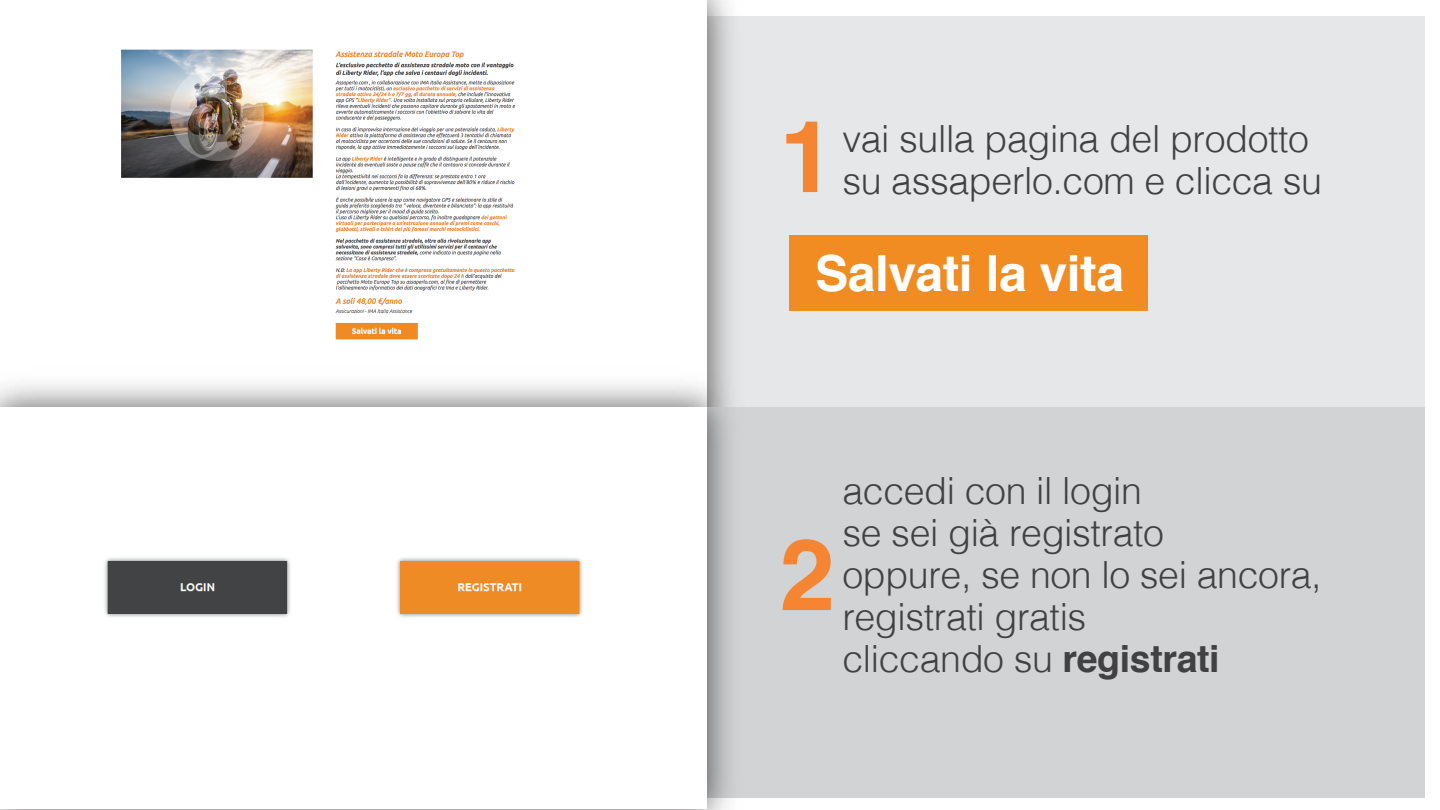
<style>
.page{position:relative;width:1440px;height:810px;background:#fff}
.page>*{position:absolute;margin:0;border:0;box-sizing:border-box;transform-origin:0 0}
.t1{font:700 99.52px "Helvetica";color:#f58532}
.t2{font:700 49.88px "Helvetica";letter-spacing:-.01em;color:#fff}
.t3{font:300 37.5px/42px "Helvetica";letter-spacing:-.01em;color:#414042}
.s1{font-weight:700}
</style>
<div class="page">
<div style="left:696px;top:16px;width:729px;height:391px;background:#e6e7e8"></div>
<div style="left:0;top:1px;width:707px;height:417px;background:#fff"></div>
<div style="left:789px;top:235px;width:359px;height:75px;background:#f08c21"></div>
<div style="left:696px;top:407px;width:729px;height:390px;background:#d1d3d4"></div>
<div style="left:0;top:407px;width:707px;height:401px;background:#fff"></div>
<img style="left:121px;top:49px;width:395px;height:291px">
<img style="left:104px;top:558px;width:479px;height:59px">
<h1 class="t1" style="left:779px;top:77px;width:57px">1</h1>
<p class="t3" style="left:842px;top:115px;width:481px">vai sulla pagina del prodotto su assaperlo.com e clicca su</p>
<h2 class="t2" style="left:815px;top:233px;width:311px">Salvati la vita</h2>
<h1 class="t1" style="left:779px;top:495px;width:57px">2</h1>
<p class="t3" style="left:842px;top:467px;width:481px">accedi con il login<br>se sei già registrato<br>oppure, se non lo sei ancora, registrati gratis<br>cliccando su <span class="s1">registrati</span></p>
</div>
